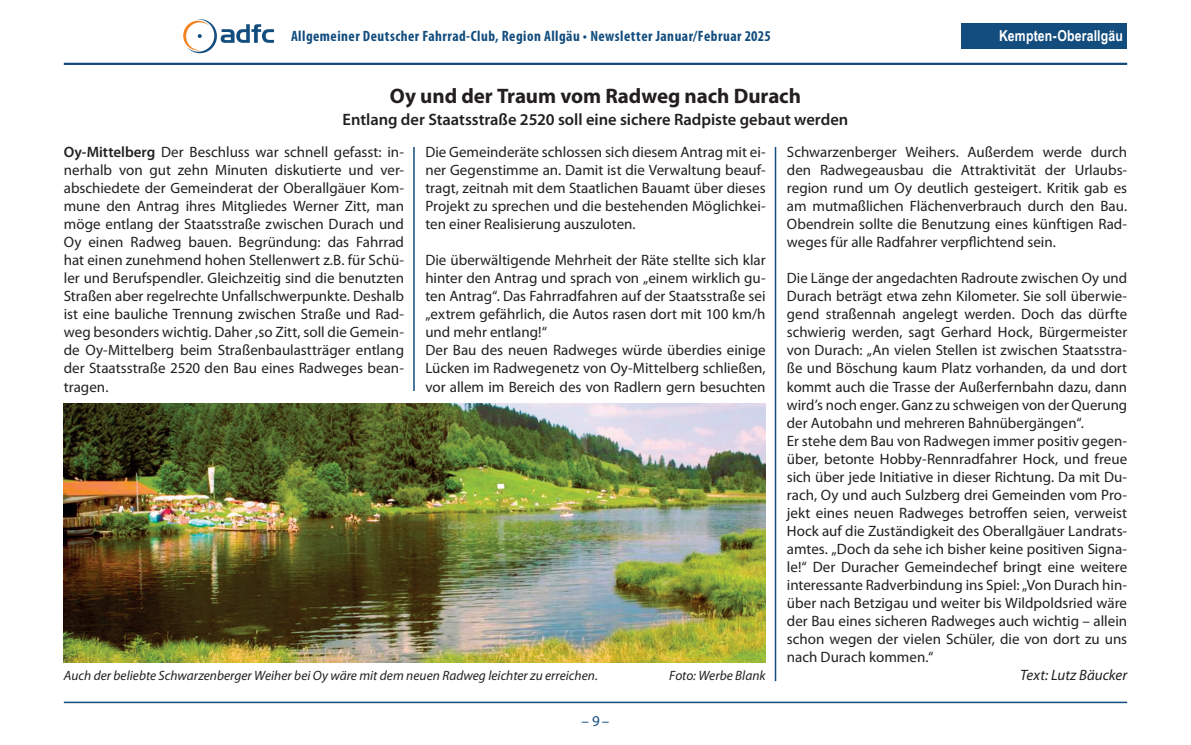
<style>
.page{position:relative;width:1191px;height:745px;background:#fff}
.page>*{position:absolute;margin:0;border:0;box-sizing:border-box;transform-origin:0 0}
.t1{font:700 21px "Myriad Pro";letter-spacing:-.005em;color:#231f20}
.t2{font:600 16.5px "Myriad Pro";color:#231f20}
.t3{font:15px/18px "Myriad Pro";color:#231f20;text-align:justify}
.t4{font:700 condensed 15px "Myriad Pro";letter-spacing:.03em;color:#134d7e}
.t5{font:700 15px "Arial Narrow";letter-spacing:.01em;color:#fff}
.t6{font:italic 15px "Myriad Pro";color:#231f20}
.t7{font:15px "Myriad Pro";color:#134d7e}
.t8{font:italic 13.5px "Myriad Pro";letter-spacing:.005em;color:#231f20}
.s1{font-weight:600}
</style>
<div class="page">
<hr style="left:64px;top:63px;width:1063px;height:2px;background:#134d7e">
<hr style="left:64px;top:701px;width:1063px;height:1px;background:#134d7e">
<svg style="left:183px;top:19px;width:91px;height:34px"></svg>
<hr style="left:413px;top:85px;width:2px;height:595px;background:#134d7e">
<hr style="left:774px;top:85px;width:2px;height:595px;background:#134d7e">
<div style="left:408px;top:78px;width:12px;height:69px;background:#fff"></div>
<div style="left:770px;top:78px;width:11px;height:69px;background:#fff"></div>
<div style="left:408px;top:391px;width:12px;height:301px;background:#fff"></div>
<img style="left:64px;top:403px;width:701px;height:259px">
<div style="left:961px;top:23px;width:166px;height:26px;background:#134d7e"></div>
<p class="t4" style="left:291px;top:27px;width:481px">Allgemeiner Deutscher Fahrrad-Club, Region Allgäu • Newsletter Januar/Februar 2025</p>
<p class="t5" style="left:999px;top:24px;width:125px">Kempten-Oberallgäu</p>
<h1 class="t1" style="left:390px;top:82px;width:412px">Oy und der Traum vom Radweg nach Durach</h1>
<p class="t2" style="left:342px;top:109px;width:507px">Entlang der Staatsstraße 2520 soll eine sichere Radpiste gebaut werden</p>
<p class="t3" style="left:787px;top:143px;width:342px">Schwarzenberger Weihers. Außerdem werde durch den Radwegeausbau die Attraktivität der Urlaubs&shy;region rund um Oy deutlich gesteigert. Kritik gab es am mutmaßlichen Flächenverbrauch durch den Bau.<br>Obendrein sollte die Benutzung eines künftigen Rad&shy;weges für alle Radfahrer verpflichtend sein.</p>
<p class="t3" style="left:787px;top:269px;width:342px;text-align:left">Die Länge der angedachten Radroute zwischen Oy und Durach beträgt etwa zehn Kilometer. Sie soll überwie&shy;gend straßennah angelegt werden. Doch das dürfte schwierig werden, sagt Gerhard Hock, Bürgermeister von Durach: „An vielen Stellen ist zwischen Staatsstra&shy;ße und Böschung kaum Platz vorhanden, da und dort kommt auch die Trasse der Außerfernbahn dazu, dann wird’s noch enger. Ganz zu schweigen von der Querung der Autobahn und mehreren Bahnübergängen“.<br>Er stehe dem Bau von Radwegen immer positiv gegen&shy;über, betonte Hobby-Rennradfahrer Hock, und freue sich über jede Initiative in dieser Richtung. Da mit Du&shy;rach, Oy und auch Sulzberg drei Gemeinden vom Pro&shy;jekt eines neuen Radweges betroffen seien, verweist Hock auf die Zuständigkeit des Oberallgäuer Landrats&shy;amtes. „Doch da sehe ich bisher keine positiven Signa&shy;le!“ Der Duracher Gemeindechef bringt eine weitere interessante Radverbindung ins Spiel: „Von Durach hin&shy;über nach Betzigau und weiter bis Wildpoldsried wäre der Bau eines sicheren Radweges auch wichtig – allein schon wegen der vielen Schüler, die von dort zu uns nach Durach kommen.“</p>
<p class="t8" style="left:64px;top:666px;width:535px">Auch der beliebte Schwarzenberger Weiher bei Oy wäre mit dem neuen Radweg leichter zu erreichen.</p>
<p class="t8" style="left:669px;top:666px;width:98px">Foto: Werbe Blank</p>
<p class="t6" style="left:1020px;top:665px;width:108px">Text: Lutz Bäucker</p>
<p class="t3" style="left:64px;top:143px;width:342px"><span class="s1">Oy-Mittelberg</span> Der Beschluss war schnell gefasst: in&shy;nerhalb von gut zehn Minuten diskutierte und ver&shy;abschiedete der Gemeinderat der Oberallgäuer Kom&shy;mune den Antrag ihres Mitgliedes Werner Zitt, man möge entlang der Staatsstraße zwischen Durach und Oy einen Radweg bauen. Begründung: das Fahrrad hat einen zunehmend hohen Stellenwert z.B. für Schü&shy;ler und Berufspendler. Gleichzeitig sind die benutzten Straßen aber regelrechte Unfallschwerpunkte. Deshalb ist eine bauliche Trennung zwischen Straße und Rad&shy;weg besonders wichtig. Daher ,so Zitt, soll die Gemein&shy;de Oy-Mittelberg beim Straßenbaulastträger entlang der Staatsstraße 2520 den Bau eines Radweges bean&shy;tragen.</p>
<p class="t3" style="left:425px;top:143px;width:342px">Die Gemeinderäte schlossen sich diesem Antrag mit ei&shy;ner Gegenstimme an. Damit ist die Verwaltung beauf&shy;tragt, zeitnah mit dem Staatlichen Bauamt über dieses Projekt zu sprechen und die bestehenden Möglichkei&shy;ten einer Realisierung auszuloten.</p>
<p class="t3" style="left:425px;top:251px;width:342px;text-align:left">Die überwältigende Mehrheit der Räte stellte sich klar hinter den Antrag und sprach von „einem wirklich gu&shy;ten Antrag“. Das Fahrradfahren auf der Staatsstraße sei „extrem gefährlich, die Autos rasen dort mit 100 km/h und mehr entlang!“<br>Der Bau des neuen Radweges würde überdies einige Lücken im Radwegenetz von Oy-Mittelberg schließen, vor allem im Bereich des von Radlern gern besuchten</p>
<p class="t7" style="left:581px;top:711px;width:29px">– 9–</p>
</div>
